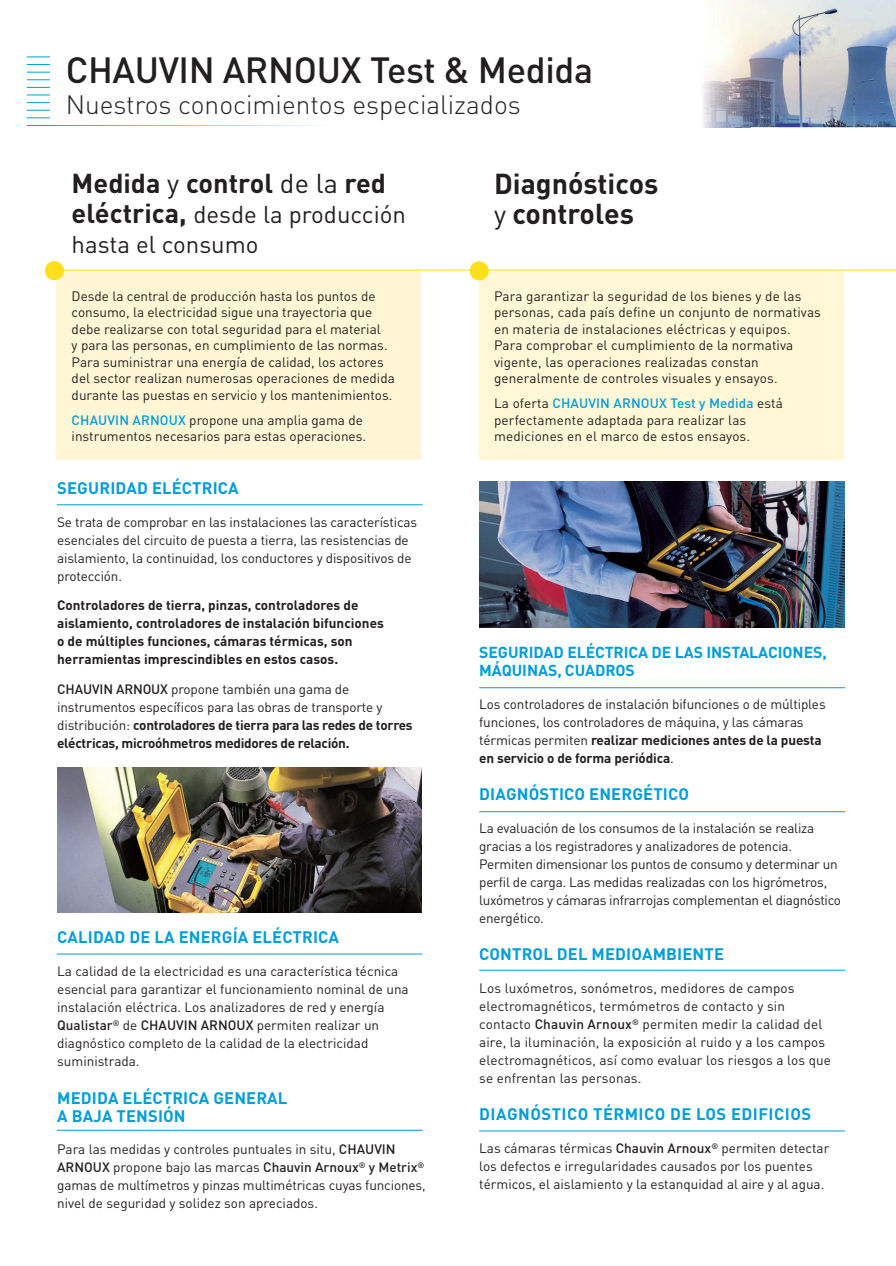
<style>
.page{position:relative;width:896px;height:1266px;background:#fff}
.page>*{position:absolute;margin:0;border:0;box-sizing:border-box;transform-origin:0 0}
.t1{font:500 36px "DIN Pro";letter-spacing:-.01em;color:#231f20}
.t2{font:700 28.5px/30px "DIN Pro";color:#231f20}
.t3{font:700 27px "DIN Pro";color:#231f20}
.t4{font:300 26.25px "DIN Pro";color:#231f20}
.t5{font:24px/30px "DIN Pro";color:#231f20}
.t6{font:700 16.5px/18px "DIN Pro";letter-spacing:.01em;color:#009edb}
.t7{font:700 16.5px "DIN Pro";letter-spacing:.03em;color:#009edb}
.t8{font:700 15.75px/18px "DIN Pro";letter-spacing:-.005em;color:#009edb}
.t9{font:13.5px/18px "DIN Pro";color:#231f20}
.t10{font:13.5px/18px "DIN Pro";letter-spacing:-.02em;color:#231f20}
.t11{font:700 13.5px/18px "DIN Pro";letter-spacing:-.02em;color:#231f20}
.t12{font:700 13.5px/18px "DIN Pro";color:#231f20}
.s1{font-weight:400}
.s2{font-weight:700;font-size:27px}
.s3{font-weight:500;color:#009edb}
.s4{font-weight:500}
.s5{font-weight:400;font-size:27px}
.s6{font-weight:700}
</style>
<div class="page">
<hr style="left:57px;top:504px;width:365px;height:1px;background:#009edb">
<hr style="left:57px;top:953px;width:365px;height:1px;background:#009edb">
<hr style="left:57px;top:1129px;width:365px;height:1px;background:#009edb">
<hr style="left:479px;top:687px;width:366px;height:1px;background:#009edb">
<hr style="left:479px;top:1130px;width:366px;height:1px;background:#009edb">
<hr style="left:479px;top:811px;width:366px;height:1px;background:#009edb">
<hr style="left:479px;top:969px;width:366px;height:1px;background:#009edb">
<img style="left:750px;top:0;width:145px;height:127px">
<svg style="left:703px;top:127px;width:47px;height:1px"></svg>
<img style="left:703px;top:0;width:47px;height:127px">
<div style="left:57px;top:270px;width:364px;height:190px;background:#fff6d5"></div>
<div style="left:479px;top:270px;width:364px;height:190px;background:#fff7d5"></div>
<svg style="left:27px;top:57px;width:23px;height:1px"></svg>
<svg style="left:27px;top:64px;width:23px;height:1px"></svg>
<svg style="left:27px;top:72px;width:23px;height:1px"></svg>
<svg style="left:27px;top:95px;width:23px;height:1px"></svg>
<svg style="left:27px;top:102px;width:23px;height:1px"></svg>
<svg style="left:27px;top:110px;width:23px;height:1px"></svg>
<svg style="left:27px;top:117px;width:23px;height:1px"></svg>
<svg style="left:27px;top:79px;width:23px;height:1px"></svg>
<svg style="left:27px;top:87px;width:23px;height:1px"></svg>
<img style="left:57px;top:767px;width:364px;height:145px">
<img style="left:480px;top:481px;width:364px;height:146px">
<div style="left:469px;top:261px;width:19px;height:19px;background:#ffdf1b;border-radius:50%"></div>
<div style="left:45px;top:261px;width:19px;height:19px;background:#ffdf1b;border-radius:50%"></div>
<hr style="left:63px;top:270px;width:832px;height:1px;background:#ffdf1b">
<h1 class="t1" style="left:66px;top:57px;width:529px">CHAUVIN ARNOUX Test &amp; Medida</h1>
<h3 class="t4" style="left:66px;top:96px;width:456px">Nuestros conocimientos especializados</h3>
<h3 class="t3" style="left:72px;top:174px;width:316px">Medida <span class="s1">y</span> control <span class="s1">de la</span> red</h3>
<h3 class="t5" style="left:72px;top:202px;width:336px"><span class="s2">eléctrica,</span> desde la producción hasta el consumo</h3>
<p class="t9" style="left:72px;top:289px;width:324px;line-height:16.5px">Desde la central de producción hasta los puntos de consumo, la electricidad sigue una trayectoria que debe realizarse con total seguridad para el material<br>y para las personas, en cumplimiento de las normas.<br>Para suministrar una energía de calidad, los actores del sector realizan numerosas operaciones de medida durante las puestas en servicio y los mantenimientos.</p>
<p class="t9" style="left:72px;top:413px;width:296px;line-height:16.5px"><span class="s3">CHAUVIN ARNOUX</span> propone una amplia gama de instrumentos necesarios para estas operaciones.</p>
<p class="t6" style="left:57px;top:481px;width:183px">SEGURIDAD ELÉCTRICA</p>
<p class="t9" style="left:57px;top:514px;width:361px">Se trata de comprobar en las instalaciones las características esenciales del circuito de puesta a tierra, las resistencias de aislamiento, la continuidad, los conductores y dispositivos de protección.</p>
<p class="t12" style="left:57px;top:598px;width:328px">Controladores de tierra, pinzas, controladores de aislamiento, controladores de instalación bifunciones o de múltiples funciones, cámaras térmicas, son herramientas imprescindibles en estos casos.</p>
<p class="t11" style="left:57px;top:682px;width:357px"><span class="s4">CHAUVIN ARNOUX</span> <span class="s1">propone también una gama de instrumentos específicos para las obras de transporte y distribución:</span> controladores de tierra para las redes de torres eléctricas, microóhmetros medidores de relación.</p>
<p class="t6" style="left:57px;top:930px;width:283px">CALIDAD DE LA ENERGÍA ELÉCTRICA</p>
<p class="t9" style="left:57px;top:964px;width:353px">La calidad de la electricidad es una característica técnica esencial para garantizar el funcionamiento nominal de una instalación eléctrica. Los analizadores de red y energía <span class="s4">Qualistar</span><sup>®</sup> de <span class="s4">CHAUVIN ARNOUX</span> permiten realizar un diagnóstico completo de la calidad de la electricidad suministrada.</p>
<p class="t6" style="left:57px;top:1090px;width:232px">MEDIDA ELÉCTRICA GENERAL<br>A BAJA TENSIÓN</p>
<p class="t9" style="left:57px;top:1142px;width:370px">Para las medidas y controles puntuales in situ, <span class="s4">CHAUVIN ARNOUX</span> propone bajo las marcas <span class="s4">Chauvin Arnoux</span><sup>®</sup> <span class="s4">y Metrix</span><sup>® </sup>gamas de multímetros y pinzas multimétricas cuyas funciones, nivel de seguridad y solidez son apreciados.</p>
<h2 class="t2" style="left:494px;top:172px;width:166px">Diagnósticos <span class="s5">y</span> controles</h2>
<p class="t9" style="left:494px;top:289px;width:328px;line-height:16.5px">Para garantizar la seguridad de los bienes y de las personas, cada país define un conjunto de normativas en materia de instalaciones eléctricas y equipos.<br>Para comprobar el cumplimiento de la normativa vigente, las operaciones realizadas constan generalmente de controles visuales y ensayos.</p>
<p class="t9" style="left:494px;top:397px;width:290px;line-height:16.5px">La oferta <span class="s3">CHAUVIN ARNOUX Test y Medida</span> está perfectamente adaptada para realizar las mediciones en el marco de estos ensayos.</p>
<p class="t8" style="left:479px;top:645px;width:349px">SEGURIDAD ELÉCTRICA DE LAS INSTALACIONES,<br>MÁQUINAS, CUADROS</p>
<p class="t9" style="left:479px;top:697px;width:348px">Los controladores de instalación bifunciones o de múltiples funciones, los controladores de máquina, y las cámaras térmicas permiten <span class="s6">realizar mediciones antes de la puesta en servicio o de forma periódica</span>.</p>
<p class="t6" style="left:479px;top:787px;width:211px">DIAGNÓSTICO ENERGÉTICO</p>
<p class="t10" style="left:479px;top:821px;width:363px">La evaluación de los consumos de la instalación se realiza gracias a los registradores y analizadores de potencia.<br>Permiten dimensionar los puntos de consumo y determinar un perfil de carga. Las medidas realizadas con los higrómetros, luxómetros y cámaras infrarrojas complementan el diagnóstico energético.</p>
<p class="t6" style="left:479px;top:947px;width:246px">CONTROL DEL MEDIOAMBIENTE</p>
<p class="t9" style="left:479px;top:981px;width:353px">Los luxómetros, sonómetros, medidores de campos electromagnéticos, termómetros de contacto y sin contacto <span class="s4">Chauvin Arnoux</span><sup>®</sup> permiten medir la calidad del aire, la iluminación, la exposición al ruido y a los campos electromagnéticos, así como evaluar los riesgos a los que se enfrentan las personas.</p>
<p class="t7" style="left:479px;top:1108px;width:333px">DIAGNÓSTICO TÉRMICO DE LOS EDIFICIOS</p>
<p class="t9" style="left:479px;top:1141px;width:352px">Las cámaras térmicas <span class="s4">Chauvin Arnoux</span><sup>®</sup> permiten detectar los defectos e irregularidades causados por los puentes térmicos, el aislamiento y la estanquidad al aire y al agua.</p>
</div>
